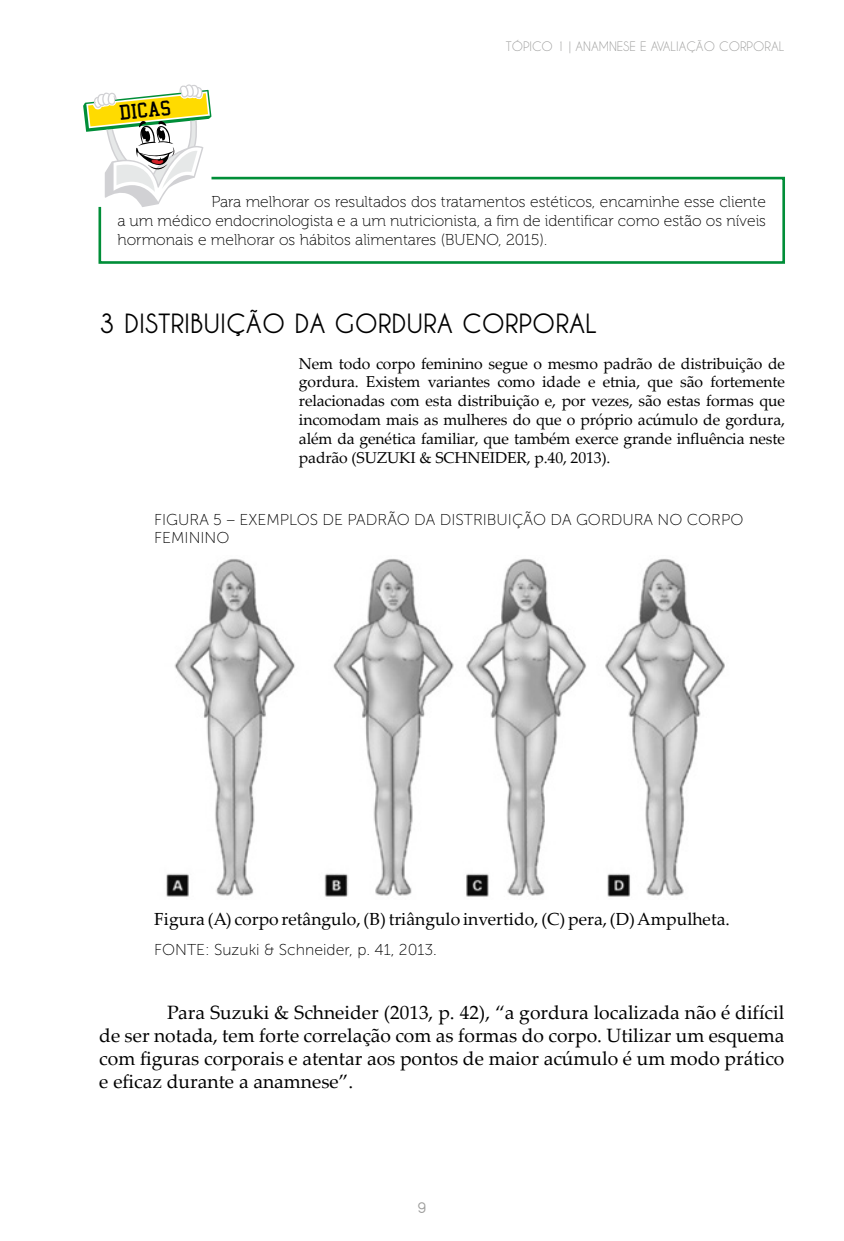
<style>
.page{position:relative;width:844px;height:1241px;background:#fff}
.page>*{position:absolute;margin:0;border:0;box-sizing:border-box;transform-origin:0 0}
.Título_Pri{font:700 26.25px "Caviar Dreams";color:#000}
.t1{font:21.53px "College";color:#000}
.Text{font:19.25px/23.1px "Palatino Linotype";color:#000;text-align:justify}
.Text-2{font:17.5px "Palatino Linotype";color:#000}
.t2{font:17.5px "Alcefun Round";color:#9d9d9c}
.citacao_-4{font:15.75px/18.9px "Palatino Linotype";letter-spacing:-.01em;color:#000;text-align:justify}
.Caixas{font:15.75px/18.9px "Museo 100";color:#000;text-align:justify}
.FIGURAS{font:15.75px/18.9px "Museo Sans 100";color:#000}
.Figuras_e_Fonte{font:15.75px "Museo Sans 100";color:#000}
.t3{font:12.25px "Caviar Dreams";color:#9d9d9c}
</style>
<div class="page">
<svg style="left:98px;top:176px;width:687px;height:88px"></svg>
<svg style="left:83px;top:84px;width:128px;height:123px"></svg>
<img style="left:166px;top:558px;width:559px;height:339px">
<h2 class="t1" style="left:118px;top:102px;width:53px;rotate:-6deg">DICAS</h2>
<p class="t3" style="left:505px;top:40px;width:280px">TÓPICO 1 | ANAMNESE E AVALIAÇÃO CORPORAL</p>
<p class="Caixas" style="left:117px;top:193px;width:650px;text-indent:94px">Para melhorar os resultados dos tratamentos estéticos, encaminhe esse cliente a um médico endocrinologista e a um nutricionista, a fim de identificar como estão os níveis hormonais e melhorar os hábitos alimentares (BUENO, 2015).</p>
<p class="Título_Pri" style="left:99px;top:308px;width:499px">3 DISTRIBUIÇÃO DA GORDURA CORPORAL</p>
<p class="citacao_-4" style="left:299px;top:353px;width:487px">Nem todo corpo feminino segue o mesmo padrão de distribuição de gordura. Existem variantes como idade e etnia, que são fortemente relacionadas com esta distribuição e, por vezes, são estas formas que incomodam mais as mulheres do que o próprio acúmulo de gordura, além da genética familiar, que também exerce grande influência neste padrão (SUZUKI &amp; SCHNEIDER, p.40, 2013).</p>
<p class="FIGURAS" style="left:154px;top:510px;width:590px">FIGURA 5 – EXEMPLOS DE PADRÃO DA DISTRIBUIÇÃO DA GORDURA NO CORPO<br>FEMININO</p>
<p class="Text-2" style="left:154px;top:906px;width:577px">Figura (A) corpo retângulo, (B) triângulo invertido, (C) pera, (D) Ampulheta.</p>
<p class="Figuras_e_Fonte" style="left:154px;top:941px;width:284px">FONTE: Suzuki &amp; Schneider, p. 41, 2013.</p>
<p class="Text" style="left:99px;top:999px;width:686px;text-indent:68px">Para Suzuki &amp; Schneider (2013, p. 42), “a gordura localizada não é difícil de ser notada, tem forte correlação com as formas do corpo. Utilizar um esquema com figuras corporais e atentar aos pontos de maior acúmulo é um modo prático e eficaz durante a anamnese”.</p>
<p class="t2" style="left:418px;top:1197px;width:10px">9</p>
</div>
